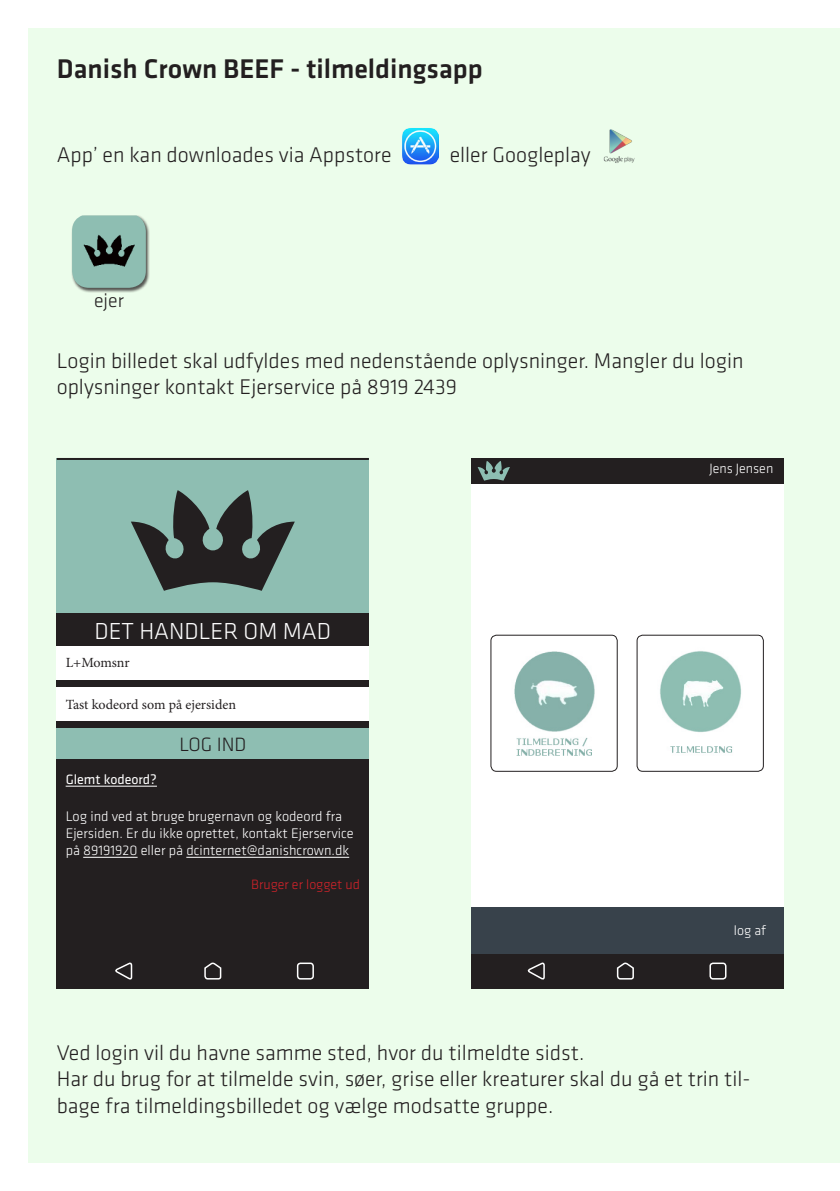
<style>
.page{position:relative;width:840px;height:1191px;background:#fff}
.page>*{position:absolute;margin:0;border:0;box-sizing:border-box;transform-origin:0 0}
.t1{font:500 28px "Klavika";color:#231f20}
.t2{font:300 24px "Klavika";color:#fff}
.t3{font:300 22px/26.4px "Klavika";color:#231f20}
.t4{font:300 20px "Klavika";color:#231f20}
.t5{font:300 14.4px/17.2px "Klavika";color:#fff}
.t6{font:14px "Minion Pro";color:#231f20}
.t7{font:300 14px "Klavika";color:#d1232a}
.t8{font:300 14px "Klavika";color:#fff}
.t9{font:14px "Klavika";color:#fff}
</style>
<div class="page">
<div style="left:28px;top:28px;width:811px;height:1134px;background:#ecfdeb"></div>
<div style="left:71px;top:215px;width:79px;height:78px;background:#231f20;opacity:.75"></div>
<img style="left:72px;top:215px;width:74px;height:73px">
<div style="left:57px;top:459px;width:312px;height:163px;background:#8ebeb2"></div>
<svg style="left:131px;top:490px;width:164px;height:101px"></svg>
<div style="left:57px;top:612px;width:312px;height:34px;background:#231f20"></div>
<div style="left:57px;top:646px;width:312px;height:34px;background:#fff"></div>
<div style="left:57px;top:680px;width:312px;height:8px;background:#231f20"></div>
<div style="left:57px;top:687px;width:312px;height:34px;background:#fff"></div>
<div style="left:57px;top:721px;width:312px;height:8px;background:#231f20"></div>
<div style="left:57px;top:728px;width:312px;height:41px;background:#8ebeb2"></div>
<div style="left:57px;top:759px;width:312px;height:229px;background:#231f20"></div>
<hr style="left:66px;top:786px;width:91px;height:1px;background:#fff">
<hr style="left:83px;top:857px;width:54px;height:1px;background:#fff">
<hr style="left:186px;top:857px;width:163px;height:1px;background:#fff">
<hr style="left:57px;top:458px;width:312px;height:2px;background:#231f20">
<svg style="left:204px;top:962px;width:18px;height:18px"></svg>
<svg style="left:115px;top:962px;width:18px;height:18px"></svg>
<div style="left:297px;top:962px;width:17px;height:17px;border:2px solid #fff;border-radius:3px"></div>
<div style="left:471px;top:458px;width:311px;height:530px;background:#fff"></div>
<div style="left:471px;top:458px;width:311px;height:25px;background:#231f20"></div>
<div style="left:471px;top:952px;width:311px;height:36px;background:#231f20"></div>
<div style="left:471px;top:907px;width:311px;height:47px;background:#38424b"></div>
<svg style="left:477px;top:461px;width:32px;height:19px"></svg>
<svg style="left:616px;top:962px;width:18px;height:18px"></svg>
<svg style="left:527px;top:962px;width:18px;height:18px"></svg>
<div style="left:709px;top:962px;width:17px;height:17px;border:2px solid #fff;border-radius:3px"></div>
<img style="left:514px;top:651px;width:81px;height:105px">
<div style="left:490px;top:634px;width:127px;height:138px;border:1px solid #231f20;border-radius:6px"></div>
<img style="left:660px;top:651px;width:81px;height:102px">
<div style="left:636px;top:634px;width:127px;height:138px;border:1px solid #231f20;border-radius:6px"></div>
<img style="left:402px;top:128px;width:36px;height:36px">
<img style="left:603px;top:129px;width:32px;height:34px">
<p class="t1" style="left:57px;top:49px;width:427px">Danish Crown BEEF - tilmeldingsapp</p>
<p class="t3" style="left:57px;top:141px;width:336px">App’ en kan downloades via Appstore</p>
<p class="t3" style="left:449px;top:141px;width:142px">eller Googleplay</p>
<p class="t4" style="left:94px;top:288px;width:31px">ejer</p>
<p class="t3" style="left:57px;top:347px;width:688px">Login billedet skal udfyldes med nedenstående oplysninger. Mangler du login oplysninger kontakt Ejerservice på 8919 2439</p>
<p class="t2" style="left:94px;top:616px;width:238px">DET HANDLER OM MAD</p>
<p class="t6" style="left:66px;top:652px;width:66px">L+Momsnr</p>
<p class="t6" style="left:66px;top:694px;width:172px">Tast kodeord som på ejersiden</p>
<p class="t4" style="left:179px;top:732px;width:68px">LOG IND</p>
<p class="t9" style="left:66px;top:770px;width:93px">Glemt kodeord?</p>
<p class="t5" style="left:66px;top:807px;width:289px">Log ind ved at bruge brugernavn og kodeord fra<br>Ejersiden. Er du ikke oprettet, kontakt Ejerservice på 89191920 eller på dcinternet@danishcrown.dk</p>
<p class="t7" style="left:251px;top:876px;width:110px">Bruger er logget ud</p>
<p class="t8" style="left:709px;top:459px;width:65px">Jens Jensen</p>
<p class="t8" style="left:733px;top:922px;width:34px">log af</p>
<p class="t3" style="left:57px;top:1039px;width:529px">Ved login vil du havne samme sted, hvor du tilmeldte sidst.</p>
<p class="t3" style="left:57px;top:1065px;width:694px">Har du brug for at tilmelde svin, søer, grise eller kreaturer skal du gå et trin til&shy;bage fra tilmeldingsbilledet og vælge modsatte gruppe.</p>
</div>
